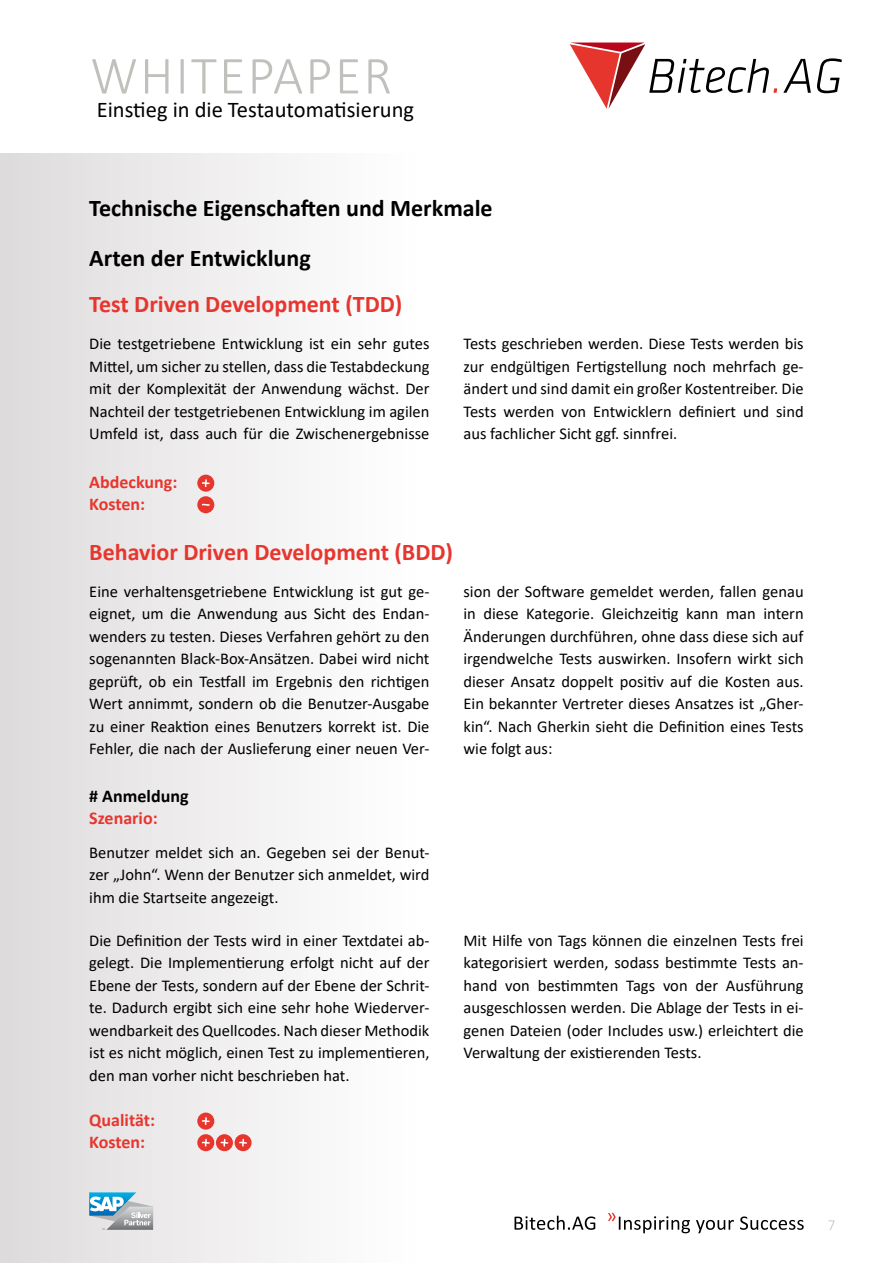
<style>
.page{position:relative;width:893px;height:1263px;background:#fff}
.page>*{position:absolute;margin:0;border:0;box-sizing:border-box;transform-origin:0 0}
.t1{font:300 54px "Calibri";letter-spacing:.04em;color:#c0c1bc}
.t2{font:700 24px "Calibri";color:#e6362e}
.t3{font:700 24px "Calibri";color:#000}
.t4{font:22.5px "Calibri";color:#000}
.t5{font:700 18px/21.6px "Calibri";color:#e6362e}
.t6{font:700 18px "Calibri";color:#000}
.t7{font:16.5px/22.5px "Calibri";color:#000;text-align:justify}
.t8{font:300 15px "Calibri";color:#c0c1bc}
</style>
<div class="page">
<div style="left:0;top:153px;width:425px;height:1110px;background:linear-gradient(to right,#dedbdc,#fff)"></div>
<svg style="left:817px;top:58px;width:25px;height:35px"></svg>
<svg style="left:783px;top:59px;width:28px;height:34px"></svg>
<svg style="left:570px;top:43px;width:207px;height:66px"></svg>
<svg style="left:608px;top:1213px;width:196px;height:20px"></svg>
<svg style="left:514px;top:1216px;width:81px;height:14px"></svg>
<svg style="left:89px;top:1192px;width:64px;height:38px;background:#a2bfcd"></svg>
<div style="left:197px;top:475px;width:17px;height:17px;background:#e6362e;border-radius:50%"></div>
<svg style="left:202px;top:479px;width:8px;height:8px"></svg>
<div style="left:197px;top:496px;width:17px;height:17px;background:#e6362e;border-radius:50%"></div>
<svg style="left:202px;top:503px;width:8px;height:3px"></svg>
<div style="left:197px;top:1112px;width:17px;height:17px;background:#e6362e;border-radius:50%"></div>
<svg style="left:202px;top:1117px;width:8px;height:8px"></svg>
<div style="left:197px;top:1134px;width:17px;height:17px;background:#e6362e;border-radius:50%"></div>
<svg style="left:202px;top:1139px;width:8px;height:7px"></svg>
<div style="left:216px;top:1134px;width:17px;height:17px;background:#e6362e;border-radius:50%"></div>
<svg style="left:221px;top:1139px;width:7px;height:7px"></svg>
<div style="left:235px;top:1134px;width:17px;height:17px;background:#e6362e;border-radius:50%"></div>
<svg style="left:239px;top:1139px;width:8px;height:7px"></svg>
<h1 class="t1" style="left:90px;top:42px;width:303px">WHITEPAPER</h1>
<h3 class="t4" style="left:97px;top:94px;width:319px">Einstieg in die Testautomatisierung</h3>
<h2 class="t3" style="left:89px;top:191px;width:405px">Technische Eigenschaften und Merkmale</h2>
<h2 class="t3" style="left:89px;top:241px;width:223px">Arten der Entwicklung</h2>
<h2 class="t2" style="left:89px;top:287px;width:315px">Test Driven Development (TDD)</h2>
<p class="t7" style="left:89px;top:332px;width:342px">Die testgetriebene Entwicklung ist ein sehr gutes Mittel, um sicher zu stellen, dass die Testabdeckung mit der Komplexität der Anwendung wächst. Der Nachteil der testgetriebenen Entwicklung im agilen Umfeld ist, dass auch für die Zwischenergebnisse</p>
<p class="t7" style="left:463px;top:332px;width:342px">Tests geschrieben werden. Diese Tests werden bis zur endgültigen Fertigstellung noch mehrfach ge&shy;ändert und sind damit ein großer Kostentreiber. Die Tests werden von Entwicklern definiert und sind aus fachlicher Sicht ggf. sinnfrei.</p>
<p class="t5" style="left:89px;top:471px;width:90px">Abdeckung:<br>Kosten:</p>
<h2 class="t2" style="left:89px;top:535px;width:365px">Behavior Driven Development (BDD)</h2>
<p class="t7" style="left:89px;top:580px;width:342px">Eine verhaltensgetriebene Entwicklung ist gut ge&shy;eignet, um die Anwendung aus Sicht des Endan&shy;wenders zu testen. Dieses Verfahren gehört zu den sogenannten Black-Box-Ansätzen. Dabei wird nicht geprüft, ob ein Testfall im Ergebnis den richtigen Wert annimmt, sondern ob die Benutzer-Ausgabe zu einer Reaktion eines Benutzers korrekt ist. Die Fehler, die nach der Auslieferung einer neuen Ver-</p>
<p class="t7" style="left:463px;top:580px;width:342px">sion der Software gemeldet werden, fallen genau in diese Kategorie. Gleichzeitig kann man intern Änderungen durchführen, ohne dass diese sich auf irgendwelche Tests auswirken. Insofern wirkt sich dieser Ansatz doppelt positiv auf die Kosten aus.<br>Ein bekannter Vertreter dieses Ansatzes ist „Gher&shy;kin“. Nach Gherkin sieht die Definition eines Tests wie folgt aus:</p>
<p class="t6" style="left:89px;top:783px;width:101px"># Anmeldung</p>
<p class="t5" style="left:89px;top:806px;width:70px">Szenario:</p>
<p class="t7" style="left:89px;top:840px;width:342px">Benutzer meldet sich an. Gegeben sei der Benut&shy;zer „John“. Wenn der Benutzer sich anmeldet, wird ihm die Startseite angezeigt.</p>
<p class="t7" style="left:89px;top:928px;width:342px">Die Definition der Tests wird in einer Textdatei ab&shy;gelegt. Die Implementierung erfolgt nicht auf der Ebene der Tests, sondern auf der Ebene der Schrit&shy;te. Dadurch ergibt sich eine sehr hohe Wiederver&shy;wendbarkeit des Quellcodes. Nach dieser Methodik ist es nicht möglich, einen Test zu implementieren, den man vorher nicht beschrieben hat.</p>
<p class="t7" style="left:463px;top:928px;width:342px">Mit Hilfe von Tags können die einzelnen Tests frei kategorisiert werden, sodass bestimmte Tests an&shy;hand von bestimmten Tags von der Ausführung ausgeschlossen werden. Die Ablage der Tests in ei&shy;genen Dateien (oder Includes usw.) erleichtert die Verwaltung der existierenden Tests.</p>
<p class="t5" style="left:89px;top:1109px;width:67px">Qualität:<br>Kosten:</p>
<p class="t8" style="left:828px;top:1215px;width:9px">7</p>
</div>
